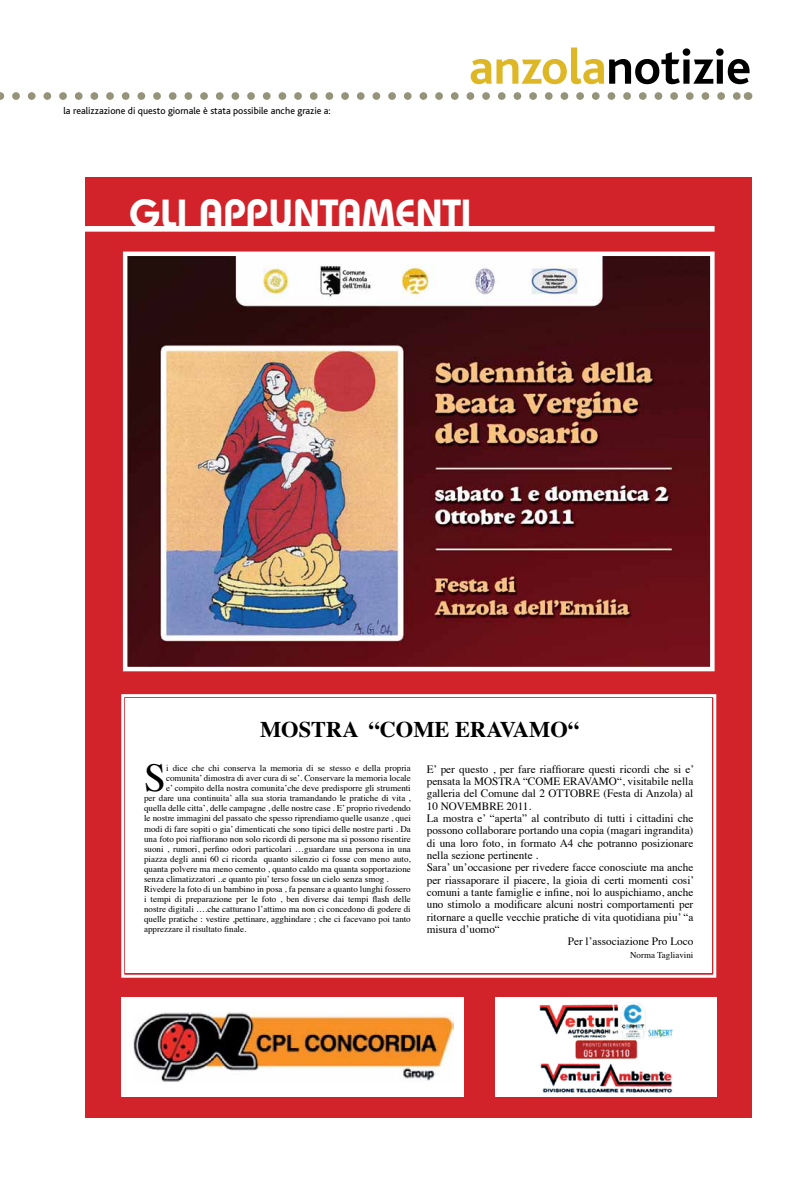
<style>
.page{position:relative;width:794px;height:1191px;background:#fff}
.page>*{position:absolute;margin:0;border:0;box-sizing:border-box;transform-origin:0 0}
.t1{font:700 51.1px "Bliss";letter-spacing:-.01em;color:#000}
.t2{font:600 40.4px "Bauhaus LT";color:#fff}
.t3{font:39.5px "Times";color:#000}
.t4{font:700 22.4px "Times";color:#000}
.t5{font:11.2px "Times";color:#000}
.t6{font:10px "Bliss";color:#000}
.t7{font:9px "Times";color:#000}
.s1{color:#ddb726}
</style>
<div class="page">
<svg style="left:0;top:92px;width:740px;height:8px"></svg>
<div style="left:85px;top:178px;width:666px;height:940px;background:#d2232a"></div>
<div style="left:121px;top:997px;width:342px;height:99px;background:#fff"></div>
<img style="left:134px;top:1012px;width:319px;height:70px">
<img style="left:495px;top:997px;width:221px;height:99px">
<div style="left:85px;top:226px;width:629px;height:6px;background:#fff"></div>
<img style="left:128px;top:256px;width:581px;height:410px">
<div style="left:123px;top:251px;width:591px;height:420px;border:4px solid #fff"></div>
<div style="left:121px;top:694px;width:596px;height:284px;background:#fff"></div>
<div style="left:127px;top:700px;width:583px;height:271px;border:3px solid #fff"></div>
<p class="t6" style="left:63px;top:106px;width:269px">la realizzazione di questo giornale è stata possibile anche grazie a:</p>
<h1 class="t1" style="left:469px;top:40px;width:284px"><span class="s1">anzola</span>notizie</h1>
<h2 class="t2" style="left:129px;top:189px;width:344px">GLI APPUNTAMENTI</h2>
<h3 class="t4" style="left:260px;top:708px;width:320px">MOSTRA “COME ERAVAMO“</h3>
<h3 class="t3" style="left:144px;top:741px;width:23px">S</h3>
<p class="t7" style="left:166px;top:759px;width:246px">i dice che chi conserva la memoria di se stesso e della propria</p>
<p class="t7" style="left:166px;top:769px;width:246px">comunita’ dimostra di aver cura di se’. Conservare la memoria locale</p>
<p class="t7" style="left:166px;top:779px;width:246px">e’ compito della nostra comunita’che deve predisporre gli strumenti</p>
<p class="t7" style="left:144px;top:789px;width:268px">per dare una continuita’ alla sua storia tramandando le pratiche di vita ,</p>
<p class="t7" style="left:144px;top:800px;width:268px">quella delle citta’, delle campagne , delle nostre case . E’ proprio rivedendo</p>
<p class="t7" style="left:144px;top:810px;width:268px">le nostre immagini del passato che spesso riprendiamo quelle usanze , quei</p>
<p class="t7" style="left:144px;top:820px;width:268px">modi di fare sopiti o gia’ dimenticati che sono tipici delle nostre parti . Da</p>
<p class="t7" style="left:144px;top:830px;width:268px">una foto poi riaffiorano non solo ricordi di persone ma si possono risentire</p>
<p class="t7" style="left:144px;top:840px;width:268px">suoni , rumori, perfino odori particolari …guardare una persona in una</p>
<p class="t7" style="left:144px;top:850px;width:268px">piazza degli anni 60 ci ricorda quanto silenzio ci fosse con meno auto,</p>
<p class="t7" style="left:144px;top:860px;width:268px">quanta polvere ma meno cemento , quanto caldo ma quanta sopportazione</p>
<p class="t7" style="left:144px;top:870px;width:246px">senza climatizzatori ..e quanto piu’ terso fosse un cielo senza smog .</p>
<p class="t7" style="left:144px;top:880px;width:268px">Rivedere la foto di un bambino in posa , fa pensare a quanto lunghi fossero</p>
<p class="t7" style="left:144px;top:890px;width:268px">i tempi di preparazione per le foto , ben diverse dai tempi flash delle</p>
<p class="t7" style="left:144px;top:901px;width:268px">nostre digitali ….che catturano l’attimo ma non ci concedono di godere di</p>
<p class="t7" style="left:144px;top:911px;width:268px">quelle pratiche : vestire ,pettinare, agghindare ; che ci facevano poi tanto</p>
<p class="t7" style="left:144px;top:921px;width:104px">apprezzare il risultato finale.</p>
<p class="t5" style="left:427px;top:758px;width:269px">E’ per questo , per fare riaffiorare questi ricordi che si e’</p>
<p class="t5" style="left:427px;top:770px;width:268px">pensata la MOSTRA “COME ERAVAMO“, visitabile nella</p>
<p class="t5" style="left:427px;top:783px;width:268px">galleria del Comune dal 2 OTTOBRE (Festa di Anzola) al</p>
<p class="t5" style="left:427px;top:795px;width:106px">10 NOVEMBRE 2011.</p>
<p class="t5" style="left:427px;top:807px;width:268px">La mostra e’ “aperta” al contributo di tutti i cittadini che</p>
<p class="t5" style="left:427px;top:820px;width:268px">possono collaborare portando una copia (magari ingrandita)</p>
<p class="t5" style="left:427px;top:832px;width:268px">di una loro foto, in formato A4 che potranno posizionare</p>
<p class="t5" style="left:427px;top:844px;width:113px">nella sezione pertinente .</p>
<p class="t5" style="left:427px;top:857px;width:268px">Sara’ un’occasione per rivedere facce conosciute ma anche</p>
<p class="t5" style="left:427px;top:869px;width:269px">per riassaporare il piacere, la gioia di certi momenti cosi’</p>
<p class="t5" style="left:427px;top:881px;width:268px">comuni a tante famiglie e infine, noi lo auspichiamo, anche</p>
<p class="t5" style="left:427px;top:894px;width:268px">uno stimolo a modificare alcuni nostri comportamenti per</p>
<p class="t5" style="left:427px;top:906px;width:268px">ritornare a quelle vecchie pratiche di vita quotidiana piu’ “a</p>
<p class="t5" style="left:427px;top:918px;width:75px">misura d’uomo“</p>
<p class="t5" style="left:568px;top:931px;width:127px">Per l’associazione Pro Loco</p>
<p class="t7" style="left:630px;top:946px;width:65px">Norma Tagliavini</p>
</div>
